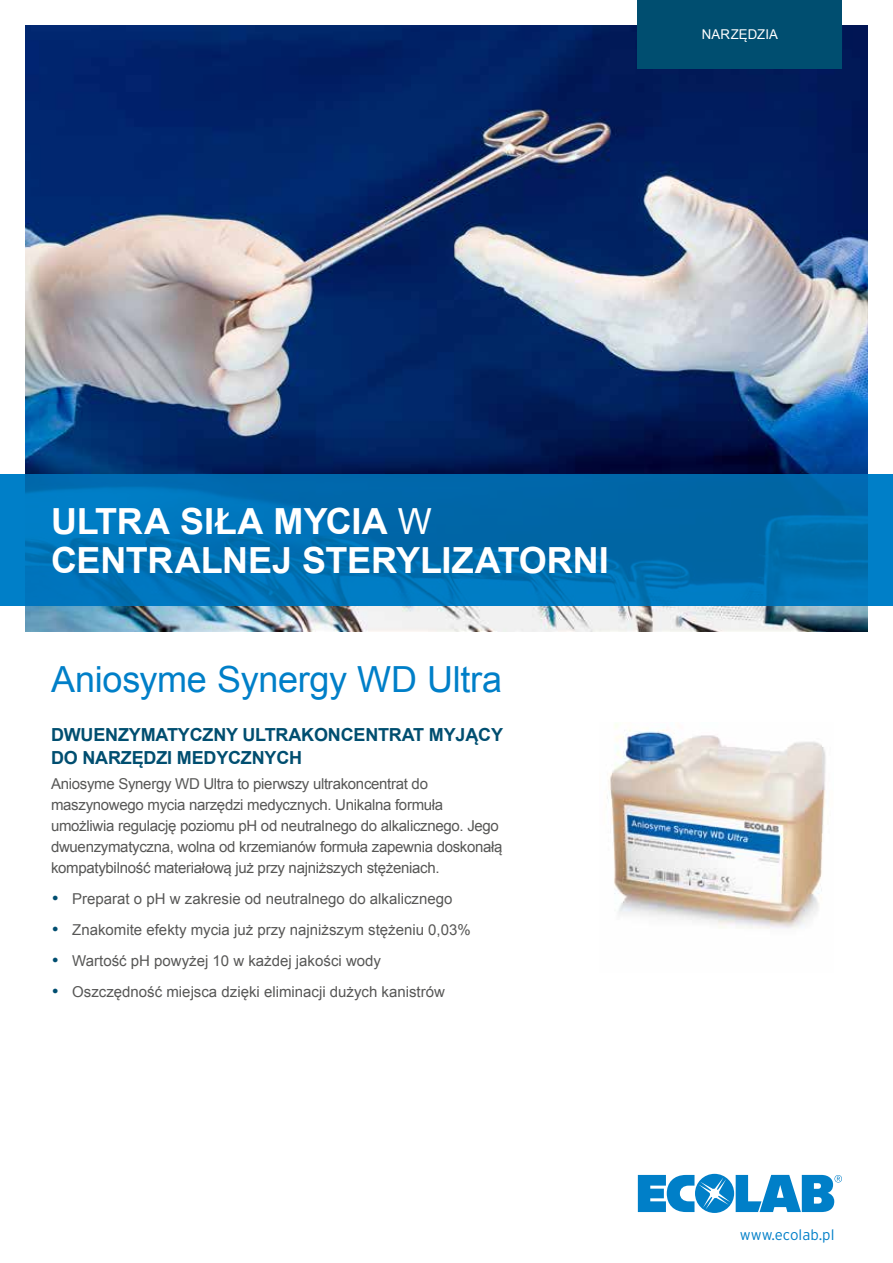
<style>
.page{position:relative;width:893px;height:1263px;background:#fff}
.page>*{position:absolute;margin:0;border:0;box-sizing:border-box;transform-origin:0 0}
.t1{font:700 36px/39px "Arial";letter-spacing:-.005em;color:#fff}
.t2{font:36px "Arial";letter-spacing:-.005em;color:#007fc8}
.t3{font:700 18px/22.5px "Arial";letter-spacing:-.01em;color:#004e70}
.t4{font:15px/21px "Arial";letter-spacing:-.02em;color:#575756}
.t5{font:15px "Arial";color:#575756}
.t6{font:300 15px "Interstate";color:#007fc8}
.t7{font:13.5px "Arial";letter-spacing:.01em;color:#fff}
.s1{font-weight:400}
.s2{color:#004e70}
</style>
<div class="page">
<svg style="left:638px;top:1174px;width:204px;height:39px"></svg>
<img style="left:26px;top:26px;width:841px;height:605px">
<div style="left:638px;top:0;width:204px;height:68px;background:#004e70"></div>
<svg style="left:0;top:474px;width:893px;height:132px;background:#006fb2"></svg>
<img style="left:607px;top:724px;width:219px;height:205px">
<p class="t7" style="left:702px;top:25px;width:78px">NARZĘDZIA</p>
<h1 class="t1" style="left:51px;top:503px;width:559px">ULTRA SIŁA MYCIA <span class="s1">W<br></span>CENTRALNEJ STERYLIZATORNI</h1>
<h1 class="t2" style="left:51px;top:655px;width:453px">Aniosyme Synergy WD Ultra</h1>
<p class="t3" style="left:51px;top:724px;width:453px">DWUENZYMATYCZNY ULTRAKONCENTRAT MYJĄCY<br>DO NARZĘDZI MEDYCZNYCH</p>
<p class="t4" style="left:51px;top:773px;width:453px">Aniosyme Synergy WD Ultra to pierwszy ultrakoncentrat do maszynowego mycia narzędzi medycznych. Unikalna formuła umożliwia regulację poziomu pH od neutralnego do alkalicznego. Jego dwuenzymatyczna, wolna od krzemianów formuła zapewnia doskonałą kompatybilność materiałową już przy najniższych stężeniach.</p>
<p class="t5" style="left:51px;top:889px;width:403px"><span class="s2">•</span> Preparat o pH w zakresie od neutralnego do alkalicznego</p>
<p class="t5" style="left:51px;top:920px;width:421px"><span class="s2">•</span> Znakomite efekty mycia już przy najniższym stężeniu 0,03%</p>
<p class="t5" style="left:51px;top:951px;width:331px"><span class="s2">•</span> Wartość pH powyżej 10 w każdej jakości wody</p>
<p class="t5" style="left:51px;top:982px;width:395px"><span class="s2">•</span> Oszczędność miejsca dzięki eliminacji dużych kanistrów</p>
<p class="t6" style="left:740px;top:1226px;width:96px">www.ecolab.pl</p>
</div>
